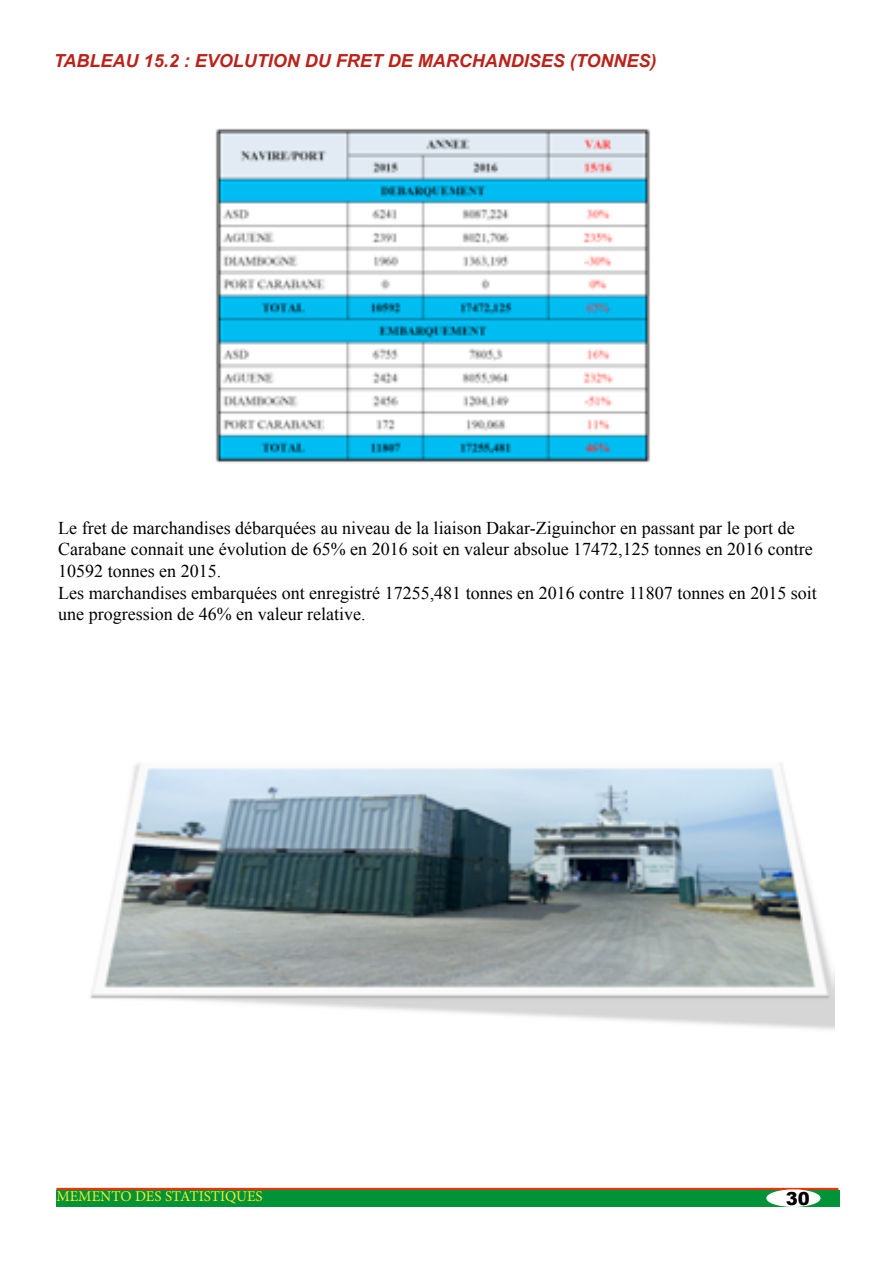
<style>
.page{position:relative;width:893px;height:1263px;background:#fff}
.page>*{position:absolute;margin:0;border:0;box-sizing:border-box;transform-origin:0 0}
.t1{font:18px/21.6px "Times New Roman";color:#000}
.t2{font:italic 700 18px "Arial";color:#bb221a}
.t3{font:900 18px "Arial";color:#000}
.t4{font:15px "Minion Pro";color:#ffe82d}
</style>
<div class="page">
<div style="left:55px;top:1186px;width:785px;height:20px;background:#ed3407;border:2px solid #fff"></div>
<div style="left:57px;top:1190px;width:783px;height:16px;background:#009337"></div>
<div style="left:766px;top:1189px;width:54px;height:18px;background:#fff;border-radius:50%"></div>
<img style="left:215px;top:128px;width:435px;height:335px">
<img style="left:90px;top:763px;width:744px;height:267px">
<p class="t2" style="left:54px;top:49px;width:604px">TABLEAU 15.2 : EVOLUTION DU FRET DE MARCHANDISES (TONNES)</p>
<p class="t1" style="left:58px;top:517px;width:760px">Le fret de marchandises débarquées au niveau de la liaison Dakar-Ziguinchor en passant par le port de Carabane connait une évolution de 65% en 2016 soit en valeur absolue 17472,125 tonnes en 2016 contre 10592 tonnes en 2015.<br>Les marchandises embarquées ont enregistré 17255,481 tonnes en 2016 contre 11807 tonnes en 2015 soit une progression de 46% en valeur relative.</p>
<p class="t4" style="left:56px;top:1186px;width:208px">MEMENTO DES STATISTIQUES</p>
<p class="t3" style="left:786px;top:1185px;width:26px">30</p>
</div>
